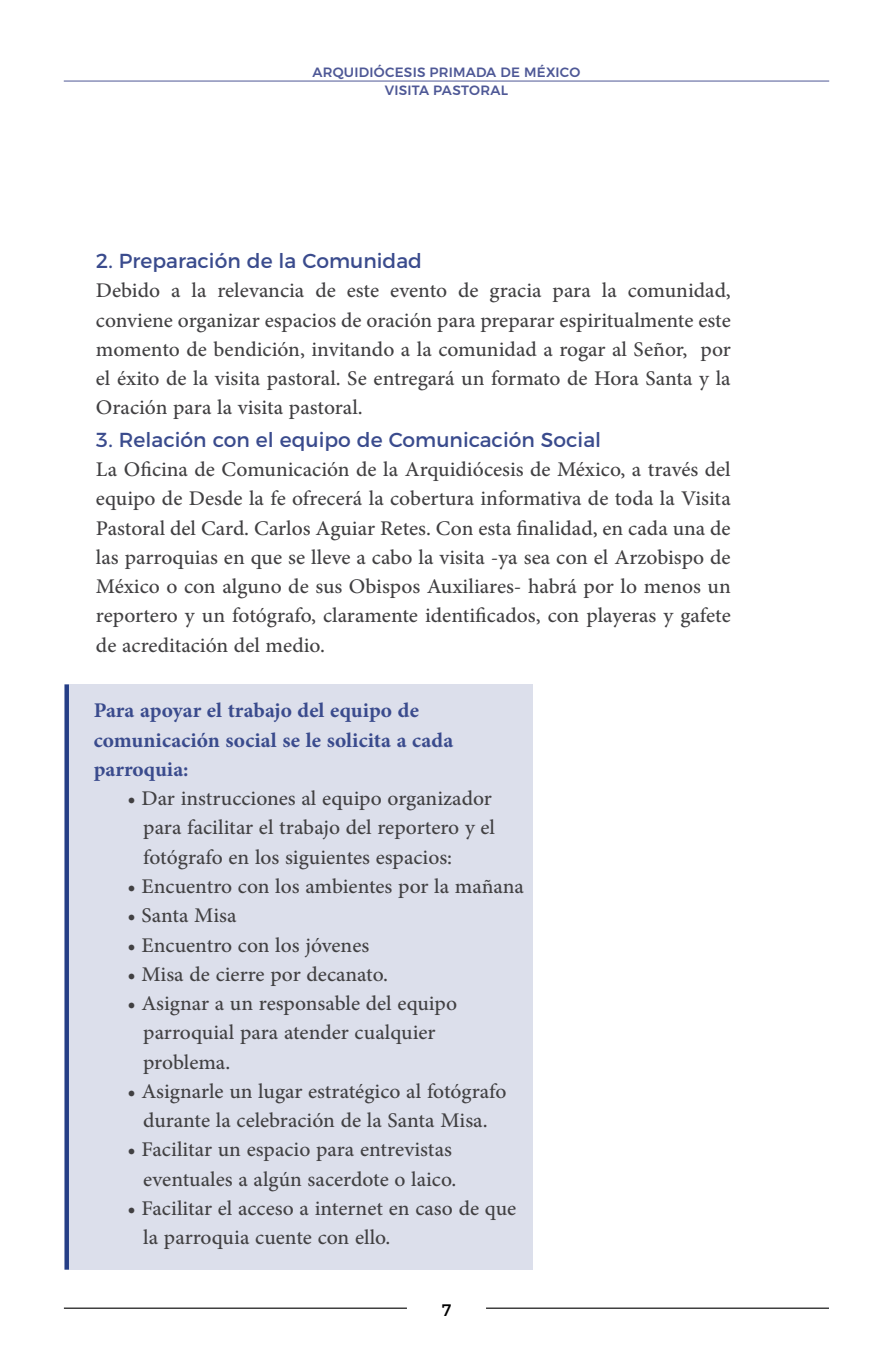
<style>
.page{position:relative;width:893px;height:1372px;background:#fff}
.page>*{position:absolute;margin:0;border:0;box-sizing:border-box;transform-origin:0 0}
.t1{font:29.25px/29.2px "Adobe Arabic";color:#414042;text-align:justify}
.t2{font:700 29.25px/29.2px "Adobe Arabic";color:#3a4b8d}
.t3{font:20.25px "Montserrat";color:#3a4b8d}
.t4{font:16.65px "Montserrat Alternates";color:#000}
.t5{font:500 13.5px/18px "Montserrat";letter-spacing:.015em;color:#4e5896;text-align:center}
</style>
<div class="page">
<hr style="left:64px;top:1307px;width:343px;height:1px;background:#000">
<hr style="left:486px;top:1307px;width:343px;height:1px;background:#000">
<hr style="left:64px;top:81px;width:765px;height:1px;background:#4e5896">
<div style="left:69px;top:684px;width:463px;height:585px;background:#dcdfeb"></div>
<div style="left:64px;top:684px;width:5px;height:585px;background:#253e86"></div>
<p class="t5" style="left:313px;top:62px;width:269px">ARQUIDIÓCESIS PRIMADA DE MÉXICO<br>VISITA PASTORAL</p>
<p class="t3" style="left:96px;top:245px;width:328px">2. Preparación de la Comunidad</p>
<p class="t1" style="left:96px;top:272px;width:636px">Debido a la relevancia de este evento de gracia para la comunidad, conviene organizar espacios de oración para preparar espiritualmente este momento de bendición, invitando a la comunidad a rogar al Señor, por el éxito de la visita pastoral. Se entregará un formato de Hora Santa y la Oración para la visita pastoral.</p>
<p class="t3" style="left:96px;top:423px;width:507px">3. Relación con el equipo de Comunicación Social</p>
<p class="t1" style="left:96px;top:451px;width:636px">La Oficina de Comunicación de la Arquidiócesis de México, a través del equipo de Desde la fe ofrecerá la cobertura informativa de toda la Visita Pastoral del Card. Carlos Aguiar Retes. Con esta finalidad, en cada una de las parroquias en que se lleve a cabo la visita -ya sea con el Arzobispo de México o con alguno de sus Obispos Auxiliares- habrá por lo menos un reportero y un fotógrafo, claramente identificados, con playeras y gafete de acreditación del medio.</p>
<p class="t2" style="left:94px;top:692px;width:361px">Para apoyar el trabajo del equipo de comunicación social se le solicita a cada parroquia:</p>
<p class="t1" style="left:143px;top:780px;width:353px;text-indent:-16px">• Dar instrucciones al equipo organizador para facilitar el trabajo del reportero y el fotógrafo en los siguientes espacios:</p>
<p class="t1" style="left:127px;top:868px;width:398px">• Encuentro con los ambientes por la mañana</p>
<p class="t1" style="left:127px;top:897px;width:111px">• Santa Misa</p>
<p class="t1" style="left:127px;top:926px;width:243px">• Encuentro con los jóvenes</p>
<p class="t1" style="left:127px;top:956px;width:262px">• Misa de cierre por decanato.</p>
<p class="t1" style="left:143px;top:985px;width:315px;text-align:left;text-indent:-16px">• Asignar a un responsable del equipo parroquial para atender cualquier problema.</p>
<p class="t1" style="left:127px;top:1073px;width:381px;text-align:center">• Asignarle un lugar estratégico al fotógrafo durante la celebración de la Santa Misa.</p>
<p class="t1" style="left:127px;top:1131px;width:330px;text-align:center">• Facilitar un espacio para entrevistas eventuales a algún sacerdote o laico.</p>
<p class="t1" style="left:143px;top:1190px;width:375px;text-indent:-16px">• Facilitar el acceso a internet en caso de que la parroquia cuente con ello.</p>
<p class="t4" style="left:442px;top:1296px;width:11px">7</p>
</div>
